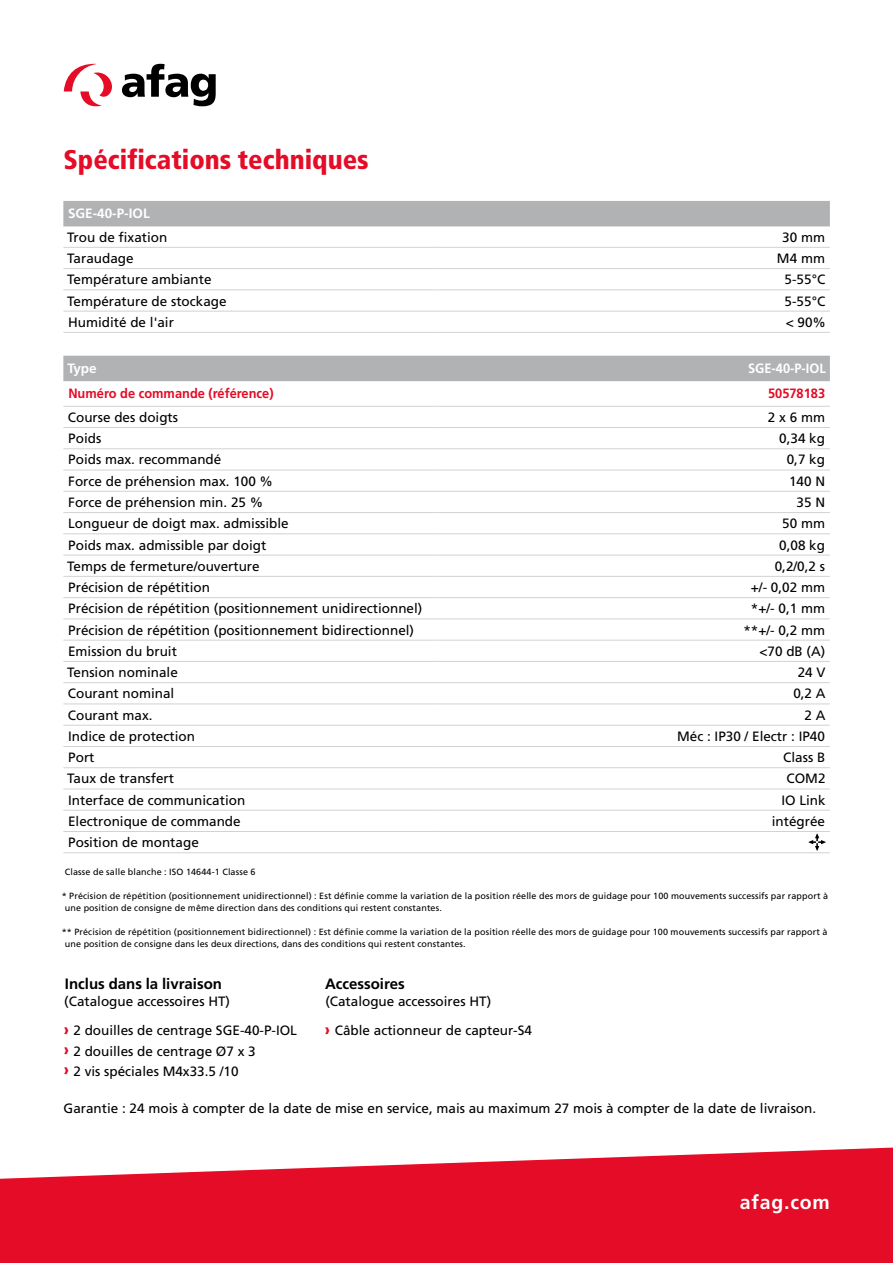
<style>
.page{position:relative;width:893px;height:1263px;background:#fff}
.page>*{position:absolute;margin:0;border:0;box-sizing:border-box;transform-origin:0 0}
.t1{font:900 condensed 27px "Frutiger LT Pro";color:#e40c26}
.t2{font:700 19.5px "Frutiger LT Pro";letter-spacing:.04em;color:#fff}
.t3{font:700 15px "Frutiger LT Pro";color:#000}
.t4{font:13.5px/29.2px "Frutiger LT Pro";color:#000}
.t5{font:700 13.5px "Frutiger LT Pro";color:#e40c26;scale:.95 1}
.t6{font:700 13.5px "Frutiger LT Pro";color:#fff}
.t7{font:700 13.5px "Frutiger LT Pro";color:#fff;scale:.95 1}
.t8{font:9px/12px "Frutiger LT Pro";letter-spacing:.015em;color:#000}
.s1{font-weight:900;font-stretch:condensed;font-size:16.5px;color:#e40c26}
</style>
<div class="page">
<svg style="left:0;top:1147px;width:893px;height:116px;fill:#e40c26"></svg>
<svg style="left:64px;top:64px;width:48px;height:42px"></svg>
<svg style="left:122px;top:64px;width:94px;height:42px"></svg>
<div style="left:63px;top:201px;width:767px;height:25px;background:#b1b2b3"></div>
<hr style="left:63px;top:268px;width:374px;height:1px;background:#d1d2d2">
<hr style="left:63px;top:289px;width:374px;height:1px;background:#d1d2d2">
<hr style="left:63px;top:247px;width:374px;height:1px;background:#d1d2d2">
<hr style="left:63px;top:311px;width:374px;height:1px;background:#d1d2d2">
<hr style="left:63px;top:332px;width:374px;height:1px;background:#d1d2d2">
<hr style="left:437px;top:332px;width:393px;height:1px;background:#d1d2d2">
<hr style="left:437px;top:247px;width:393px;height:1px;background:#d1d2d2">
<hr style="left:437px;top:268px;width:393px;height:1px;background:#d1d2d2">
<hr style="left:437px;top:289px;width:393px;height:1px;background:#d1d2d2">
<hr style="left:437px;top:311px;width:393px;height:1px;background:#d1d2d2">
<div style="left:63px;top:356px;width:767px;height:25px;background:#b1b2b3"></div>
<hr style="left:63px;top:448px;width:374px;height:1px;background:#d1d2d2">
<hr style="left:63px;top:470px;width:374px;height:1px;background:#d1d2d2">
<hr style="left:63px;top:427px;width:374px;height:1px;background:#d1d2d2">
<hr style="left:63px;top:491px;width:374px;height:1px;background:#d1d2d2">
<hr style="left:63px;top:512px;width:374px;height:1px;background:#d1d2d2">
<hr style="left:63px;top:533px;width:374px;height:1px;background:#d1d2d2">
<hr style="left:63px;top:555px;width:374px;height:1px;background:#d1d2d2">
<hr style="left:63px;top:576px;width:374px;height:1px;background:#d1d2d2">
<hr style="left:63px;top:597px;width:374px;height:1px;background:#d1d2d2">
<hr style="left:63px;top:618px;width:374px;height:1px;background:#d1d2d2">
<hr style="left:63px;top:640px;width:374px;height:1px;background:#d1d2d2">
<hr style="left:63px;top:661px;width:374px;height:1px;background:#d1d2d2">
<hr style="left:63px;top:682px;width:374px;height:1px;background:#d1d2d2">
<hr style="left:63px;top:703px;width:374px;height:1px;background:#d1d2d2">
<hr style="left:63px;top:725px;width:374px;height:1px;background:#d1d2d2">
<hr style="left:63px;top:746px;width:374px;height:1px;background:#d1d2d2">
<hr style="left:63px;top:767px;width:374px;height:1px;background:#d1d2d2">
<hr style="left:63px;top:789px;width:374px;height:1px;background:#d1d2d2">
<hr style="left:63px;top:810px;width:374px;height:1px;background:#d1d2d2">
<hr style="left:63px;top:831px;width:374px;height:1px;background:#d1d2d2">
<hr style="left:63px;top:852px;width:374px;height:1px;background:#d1d2d2">
<hr style="left:437px;top:682px;width:393px;height:1px;background:#d1d2d2">
<hr style="left:437px;top:703px;width:393px;height:1px;background:#d1d2d2">
<hr style="left:437px;top:725px;width:393px;height:1px;background:#d1d2d2">
<hr style="left:437px;top:746px;width:393px;height:1px;background:#d1d2d2">
<hr style="left:437px;top:767px;width:393px;height:1px;background:#d1d2d2">
<hr style="left:437px;top:789px;width:393px;height:1px;background:#d1d2d2">
<hr style="left:437px;top:810px;width:393px;height:1px;background:#d1d2d2">
<hr style="left:63px;top:406px;width:374px;height:1px;background:#d1d2d2">
<hr style="left:437px;top:406px;width:393px;height:1px;background:#d1d2d2">
<hr style="left:437px;top:831px;width:393px;height:1px;background:#d1d2d2">
<hr style="left:437px;top:852px;width:393px;height:1px;background:#d1d2d2">
<hr style="left:437px;top:427px;width:393px;height:1px;background:#d1d2d2">
<hr style="left:437px;top:448px;width:393px;height:1px;background:#d1d2d2">
<hr style="left:437px;top:470px;width:393px;height:1px;background:#d1d2d2">
<hr style="left:437px;top:491px;width:393px;height:1px;background:#d1d2d2">
<hr style="left:437px;top:512px;width:393px;height:1px;background:#d1d2d2">
<hr style="left:437px;top:533px;width:393px;height:1px;background:#d1d2d2">
<hr style="left:437px;top:555px;width:393px;height:1px;background:#d1d2d2">
<hr style="left:437px;top:576px;width:393px;height:1px;background:#d1d2d2">
<hr style="left:437px;top:597px;width:393px;height:1px;background:#d1d2d2">
<hr style="left:437px;top:618px;width:393px;height:1px;background:#d1d2d2">
<hr style="left:437px;top:640px;width:393px;height:1px;background:#d1d2d2">
<hr style="left:437px;top:661px;width:393px;height:1px;background:#d1d2d2">
<svg style="left:809px;top:834px;width:17px;height:17px"></svg>
<h1 class="t1" style="left:63px;top:143px;width:307px">Spécifications techniques</h1>
<p class="t6" style="left:68px;top:206px;width:83px">SGE-40-P-IOL</p>
<p class="t4" style="left:67px;top:222px;width:102px">Trou de fixation</p>
<p class="t4" style="left:782px;top:222px;width:44px">30 mm</p>
<p class="t4" style="left:67px;top:244px;width:68px">Taraudage</p>
<p class="t4" style="left:777px;top:244px;width:50px">M4 mm</p>
<p class="t4" style="left:67px;top:265px;width:146px">Température ambiante</p>
<p class="t4" style="left:785px;top:265px;width:42px">5-55°C</p>
<p class="t4" style="left:67px;top:286px;width:161px">Température de stockage</p>
<p class="t4" style="left:785px;top:286px;width:42px">5-55°C</p>
<p class="t4" style="left:68px;top:308px;width:107px">Humidité de l'air</p>
<p class="t4" style="left:786px;top:308px;width:42px">&lt; 90%</p>
<p class="t6" style="left:67px;top:360px;width:31px">Type</p>
<p class="t7" style="left:748px;top:360px;width:83px">SGE-40-P-IOL</p>
<p class="t5" style="left:68px;top:385px;width:218px">Numéro de commande (référence)</p>
<p class="t5" style="left:768px;top:385px;width:62px">50578183</p>
<p class="t4" style="left:68px;top:403px;width:112px">Course des doigts</p>
<p class="t4" style="left:768px;top:403px;width:59px">2 x 6 mm</p>
<p class="t4" style="left:68px;top:424px;width:35px">Poids</p>
<p class="t4" style="left:779px;top:424px;width:47px">0,34 kg</p>
<p class="t4" style="left:68px;top:445px;width:155px">Poids max. recommandé</p>
<p class="t4" style="left:787px;top:445px;width:40px">0,7 kg</p>
<p class="t4" style="left:68px;top:466px;width:206px">Force de préhension max. 100 %</p>
<p class="t4" style="left:789px;top:466px;width:38px">140 N</p>
<p class="t4" style="left:68px;top:488px;width:197px">Force de préhension min. 25 %</p>
<p class="t4" style="left:797px;top:488px;width:30px">35 N</p>
<p class="t4" style="left:68px;top:509px;width:222px">Longueur de doigt max. admissible</p>
<p class="t4" style="left:782px;top:509px;width:44px">50 mm</p>
<p class="t4" style="left:68px;top:530px;width:200px">Poids max. admissible par doigt</p>
<p class="t4" style="left:779px;top:530px;width:47px">0,08 kg</p>
<p class="t4" style="left:67px;top:551px;width:194px">Temps de fermeture/ouverture</p>
<p class="t4" style="left:775px;top:551px;width:52px">0,2/0,2 s</p>
<p class="t4" style="left:68px;top:573px;width:143px">Précision de répétition</p>
<p class="t4" style="left:751px;top:573px;width:76px">+/- 0,02 mm</p>
<p class="t4" style="left:68px;top:594px;width:356px">Précision de répétition (positionnement unidirectionnel)</p>
<p class="t4" style="left:751px;top:594px;width:76px">*+/- 0,1 mm</p>
<p class="t4" style="left:68px;top:615px;width:347px">Précision de répétition (positionnement bidirectionnel)</p>
<p class="t4" style="left:743px;top:615px;width:83px">**+/- 0,2 mm</p>
<p class="t4" style="left:68px;top:637px;width:110px">Emission du bruit</p>
<p class="t4" style="left:759px;top:637px;width:67px">&lt;70 dB (A)</p>
<p class="t4" style="left:67px;top:658px;width:112px">Tension nominale</p>
<p class="t4" style="left:798px;top:658px;width:29px">24 V</p>
<p class="t4" style="left:68px;top:679px;width:108px">Courant nominal</p>
<p class="t4" style="left:793px;top:679px;width:34px">0,2 A</p>
<p class="t4" style="left:68px;top:700px;width:86px">Courant max.</p>
<p class="t4" style="left:805px;top:700px;width:23px">2 A</p>
<p class="t4" style="left:68px;top:722px;width:128px">Indice de protection</p>
<p class="t4" style="left:677px;top:722px;width:149px">Méc : IP30 / Electr : IP40</p>
<p class="t4" style="left:68px;top:743px;width:28px">Port</p>
<p class="t4" style="left:783px;top:743px;width:44px">Class B</p>
<p class="t4" style="left:67px;top:764px;width:109px">Taux de transfert</p>
<p class="t4" style="left:786px;top:764px;width:41px">COM2</p>
<p class="t4" style="left:68px;top:785px;width:179px">Interface de communication</p>
<p class="t4" style="left:781px;top:785px;width:46px">IO Link</p>
<p class="t4" style="left:68px;top:807px;width:174px">Electronique de commande</p>
<p class="t4" style="left:772px;top:807px;width:55px">intégrée</p>
<p class="t4" style="left:68px;top:828px;width:132px">Position de montage</p>
<p class="t8" style="left:65px;top:866px;width:192px">Classe de salle blanche : ISO 14644-1 Classe 6</p>
<p class="t8" style="left:65px;top:890px;width:765px;text-indent:-3px">* Précision de répétition (positionnement unidirectionnel) : Est définie comme la variation de la position réelle des mors de guidage pour 100 mouvements successifs par rapport à une position de consigne de même direction dans des conditions qui restent constantes.</p>
<p class="t8" style="left:65px;top:926px;width:764px;text-indent:-3px">** Précision de répétition (positionnement bidirectionnel) : Est définie comme la variation de la position réelle des mors de guidage pour 100 mouvements successifs par rapport à une position de consigne dans les deux directions, dans des conditions qui restent constantes.</p>
<p class="t3" style="left:65px;top:974px;width:159px">Inclus dans la livraison</p>
<p class="t4" style="left:64px;top:987px;width:235px">(Catalogue accessoires HT)<br><span class="s1">›</span> 2 douilles de centrage SGE-40-P-IOL</p>
<p class="t4" style="left:64px;top:1041px;width:194px;line-height:20.4px"><span class="s1">›</span> 2 douilles de centrage Ø7 x 3 <span class="s1">›</span> 2 vis spéciales M4x33.5 /10</p>
<p class="t3" style="left:325px;top:974px;width:81px">Accessoires</p>
<p class="t4" style="left:325px;top:987px;width:209px">(Catalogue accessoires HT)<br><span class="s1">›</span> Câble actionneur de capteur-S4</p>
<p class="t4" style="left:64px;top:1094px;width:754px">Garantie : 24 mois à compter de la date de mise en service, mais au maximum 27 mois à compter de la date de livraison.</p>
<h2 class="t2" style="left:740px;top:1190px;width:91px">afag.com</h2>
</div>
